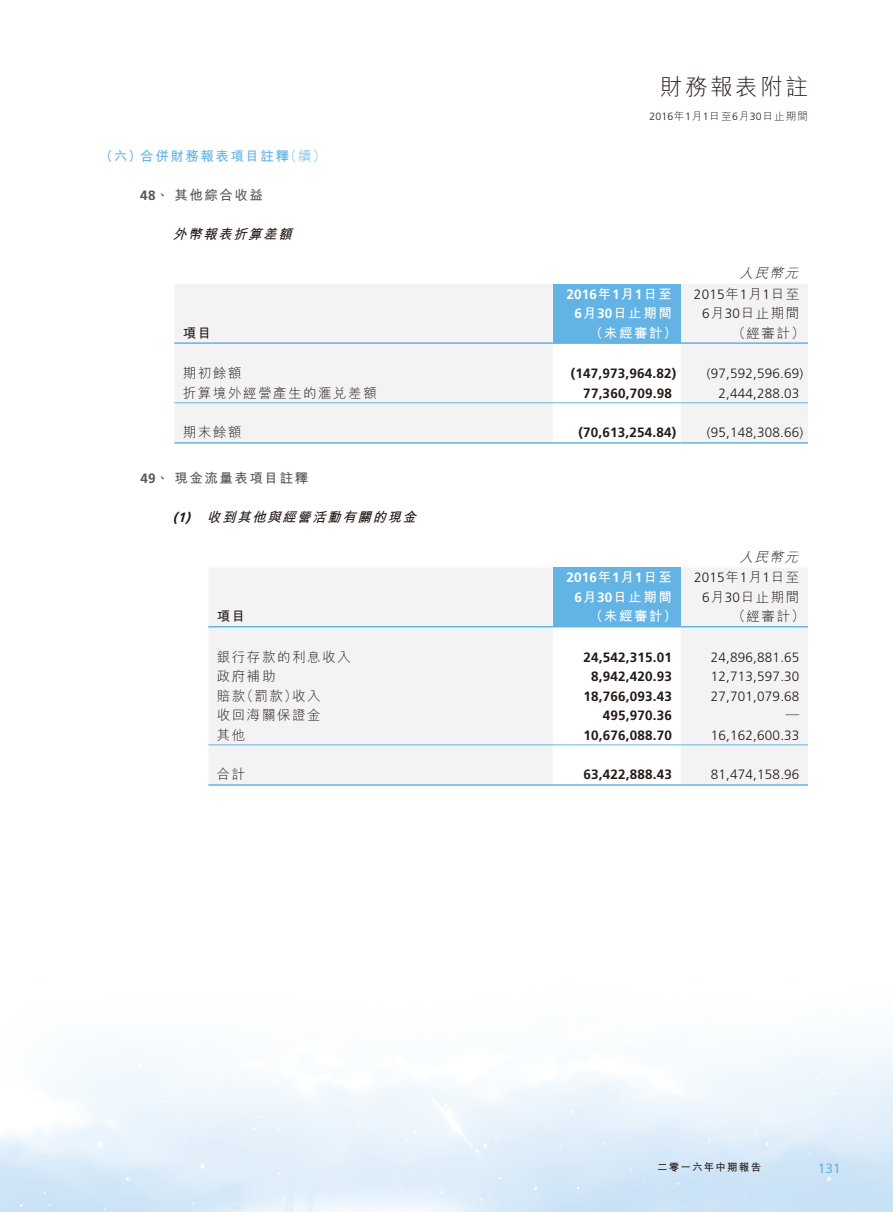
<style>
.page{position:relative;width:893px;height:1212px;background:#fff}
.page>*{position:absolute;margin:0;border:0;box-sizing:border-box;transform-origin:0 0}
.t1{font:300 22.5px "M Hei HK";letter-spacing:.115em;color:#231916}
.t2{font:300 13.5px "Frutiger";letter-spacing:.015em;color:#231916}
.t3{font:700 13.5px "Frutiger";letter-spacing:.015em;color:#231916}
.t4{font:300 13.5px/19.5px "M Hei HK";letter-spacing:.115em;color:#231916}
.t5{font:700 13.5px/19.5px "M Hei HK";letter-spacing:.115em;color:#fff}
.t6{font:italic 700 13.5px "M Hei HK";color:#231916}
.t7{font:700 13.5px "M Hei HK";letter-spacing:.115em;color:#595857}
.t8{font:700 13.5px "Frutiger";letter-spacing:.015em;color:#fff}
.t9{font:700 13.5px "M Hei HK";letter-spacing:.115em;color:#63b4e5}
.t10{font:italic 300 13.5px "M Hei HK";color:#231916}
.t11{font:700 13.5px "M Hei HK";color:#231916}
.t12{font:13.5px "Frutiger";color:#63b4e5}
.t13{font:300 10.5px "Frutiger";letter-spacing:.015em;color:#231916}
.t14{font:700 10.5px "M Hei HK";letter-spacing:.115em;color:#231916}
.s1{font-weight:300}
.s2{font-family:"Frutiger"}
.s3{font-family:"M Hei HK"}
</style>
<div class="page">
<div style="left:174px;top:284px;width:634px;height:158px;background:#f3f3f3"></div>
<div style="left:553px;top:284px;width:127px;height:59px;background:#63b4e5"></div>
<svg style="left:553px;top:344px;width:127px;height:98px"></svg>
<hr style="left:174px;top:342px;width:379px;height:2px;background:#63b4e5">
<hr style="left:553px;top:342px;width:127px;height:2px;background:#63b4e5">
<hr style="left:680px;top:342px;width:128px;height:2px;background:#63b4e5">
<hr style="left:174px;top:442px;width:379px;height:2px;background:#63b4e5">
<hr style="left:553px;top:442px;width:127px;height:2px;background:#63b4e5">
<hr style="left:680px;top:442px;width:128px;height:2px;background:#63b4e5">
<hr style="left:174px;top:402px;width:379px;height:1px;background:#63b4e5">
<hr style="left:553px;top:402px;width:127px;height:1px;background:#63b4e5">
<hr style="left:680px;top:402px;width:128px;height:1px;background:#63b4e5">
<div style="left:208px;top:567px;width:600px;height:217px;background:#f3f3f3"></div>
<div style="left:553px;top:567px;width:127px;height:60px;background:#63b4e5"></div>
<svg style="left:553px;top:627px;width:127px;height:157px"></svg>
<hr style="left:208px;top:626px;width:345px;height:1px;background:#63b4e5">
<hr style="left:680px;top:626px;width:128px;height:1px;background:#63b4e5">
<hr style="left:208px;top:784px;width:345px;height:2px;background:#63b4e5">
<hr style="left:553px;top:784px;width:127px;height:2px;background:#63b4e5">
<hr style="left:680px;top:784px;width:128px;height:2px;background:#63b4e5">
<hr style="left:208px;top:744px;width:345px;height:1px;background:#63b4e5">
<hr style="left:553px;top:744px;width:127px;height:1px;background:#63b4e5">
<hr style="left:680px;top:744px;width:128px;height:1px;background:#63b4e5">
<h1 class="t1" style="left:660px;top:70px;width:149px">財務報表附註</h1>
<p class="t9" style="left:100px;top:146px;width:228px">（六）合併財務報表項目註釋<span class="s1">（續）</span></p>
<p class="t7" style="left:140px;top:185px;width:124px"><span class="s2">48</span>、其他綜合收益</p>
<p class="t6" style="left:173px;top:224px;width:125px">外幣報表折算差額</p>
<p class="t11" style="left:183px;top:323px;width:30px">項目</p>
<p class="t13" style="left:649px;top:110px;width:160px">2016<span class="s3">年</span>1<span class="s3">月</span>1<span class="s3">日至</span>6<span class="s3">月</span>30<span class="s3">日止期間</span></p>
<p class="t8" style="left:566px;top:286px;width:107px">2016<span class="s3">年</span>1<span class="s3">月</span>1<span class="s3">日至</span></p>
<p class="t5" style="left:590px;top:302px;width:89px;text-indent:-15px"><span class="s2">6</span>月<span class="s2">30</span>日止期間（未經審計）</p>
<p class="t10" style="left:739px;top:263px;width:65px">人民幣元</p>
<p class="t2" style="left:694px;top:286px;width:107px">2015<span class="s3">年</span>1<span class="s3">月</span>1<span class="s3">日至</span></p>
<p class="t4" style="left:732px;top:303px;width:74px;text-indent:-30px"><span class="s2">6</span>月<span class="s2">30</span>日止期間（經審計）</p>
<p class="t4" style="left:183px;top:363px;width:60px">期初餘額</p>
<p class="t3" style="left:571px;top:365px;width:107px">(147,973,964.82)</p>
<p class="t2" style="left:707px;top:366px;width:98px">(97,592,596.69)</p>
<p class="t4" style="left:183px;top:382px;width:195px">折算境外經營產生的滙兌差額</p>
<p class="t3" style="left:583px;top:385px;width:90px">77,360,709.98</p>
<p class="t2" style="left:719px;top:385px;width:82px">2,444,288.03</p>
<p class="t4" style="left:183px;top:422px;width:60px">期末餘額</p>
<p class="t3" style="left:578px;top:425px;width:99px">(70,613,254.84)</p>
<p class="t2" style="left:707px;top:425px;width:98px">(95,148,308.66)</p>
<p class="t7" style="left:140px;top:469px;width:169px"><span class="s2">49</span>、現金流量表項目註釋</p>
<p class="t6" style="left:173px;top:508px;width:249px"><span class="s2">(1)</span> 收到其他與經營活動有關的現金</p>
<p class="t10" style="left:739px;top:547px;width:65px">人民幣元</p>
<p class="t11" style="left:217px;top:606px;width:30px">項目</p>
<p class="t8" style="left:566px;top:570px;width:107px">2016<span class="s3">年</span>1<span class="s3">月</span>1<span class="s3">日至</span></p>
<p class="t5" style="left:590px;top:586px;width:89px;text-indent:-15px"><span class="s2">6</span>月<span class="s2">30</span>日止期間（未經審計）</p>
<p class="t2" style="left:694px;top:570px;width:107px">2015<span class="s3">年</span>1<span class="s3">月</span>1<span class="s3">日至</span></p>
<p class="t4" style="left:732px;top:586px;width:74px;text-indent:-30px"><span class="s2">6</span>月<span class="s2">30</span>日止期間（經審計）</p>
<p class="t4" style="left:217px;top:646px;width:135px">銀行存款的利息收入</p>
<p class="t3" style="left:583px;top:649px;width:90px">24,542,315.01</p>
<p class="t2" style="left:711px;top:649px;width:90px">24,896,881.65</p>
<p class="t4" style="left:217px;top:666px;width:60px">政府補助</p>
<p class="t3" style="left:591px;top:669px;width:82px">8,942,420.93</p>
<p class="t2" style="left:711px;top:669px;width:90px">12,713,597.30</p>
<p class="t4" style="left:217px;top:685px;width:105px">賠款（罰款）收入</p>
<p class="t3" style="left:583px;top:688px;width:90px">18,766,093.43</p>
<p class="t2" style="left:711px;top:688px;width:90px">27,701,079.68</p>
<p class="t4" style="left:217px;top:705px;width:105px">收回海關保證金</p>
<p class="t3" style="left:603px;top:707px;width:71px">495,970.36</p>
<p class="t4" style="left:786px;top:705px;width:15px">—</p>
<p class="t4" style="left:217px;top:724px;width:30px">其他</p>
<p class="t3" style="left:583px;top:727px;width:90px">10,676,088.70</p>
<p class="t2" style="left:711px;top:727px;width:90px">16,162,600.33</p>
<p class="t4" style="left:217px;top:764px;width:30px">合計</p>
<p class="t3" style="left:583px;top:767px;width:90px">63,422,888.43</p>
<p class="t2" style="left:711px;top:767px;width:90px">81,474,158.96</p>
<p class="t14" style="left:657px;top:1159px;width:106px">二零一六年中期報告</p>
<p class="t12" style="left:818px;top:1160px;width:24px">131</p>
</div>
